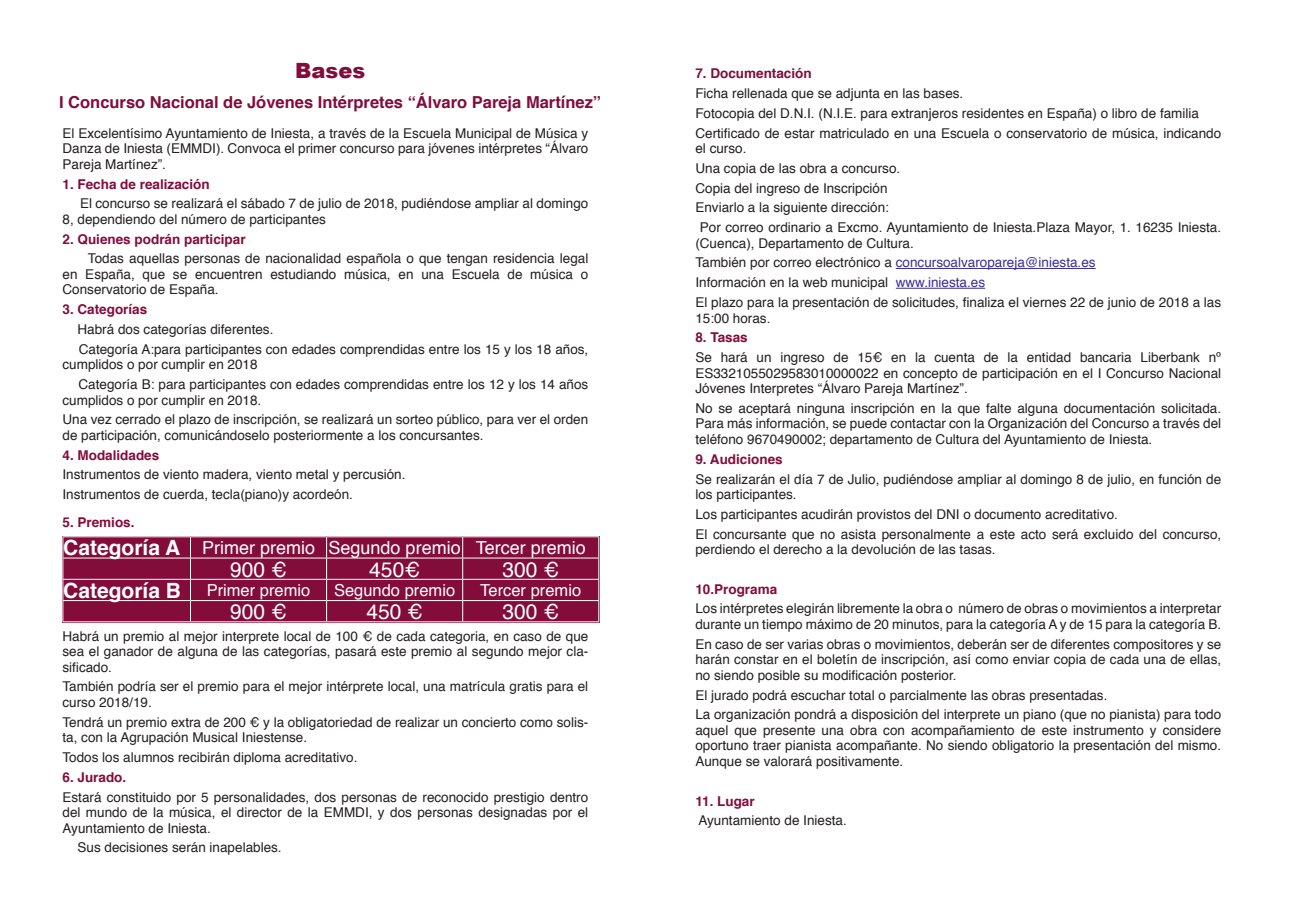
<style>
.page{position:relative;width:1293px;height:910px;background:#fff}
.page>*{position:absolute;margin:0;border:0;box-sizing:border-box;transform-origin:0 0}
.t1{font:21px "Helvetica";color:#fff}
.t2{font:900 21px "Arial";color:#830c3b}
.t3{font:18px "Helvetica";color:#fff}
.t4{font:700 16.5px "Helvetica";color:#830c3b}
.t5{font:16.5px "Helvetica";color:#fff}
.t6{font:13.5px/15.6px "Helvetica";color:#231f20}
.t7{font:700 13.5px "Helvetica";color:#830c3b}
.s1{font-weight:700;font-size:21px}
.s2{color:#392f92}
</style>
<div class="page">
<hr style="left:896px;top:268px;width:199px;height:1px;background:#392f92">
<hr style="left:896px;top:288px;width:89px;height:1px;background:#392f92">
<div style="left:63px;top:536px;width:537px;height:87px;background:#830c3b"></div>
<hr style="left:63px;top:536px;width:127px;height:1px;background:#fff">
<hr style="left:190px;top:536px;width:137px;height:1px;background:#fff">
<hr style="left:327px;top:536px;width:136px;height:1px;background:#fff">
<hr style="left:463px;top:536px;width:136px;height:1px;background:#fff">
<hr style="left:63px;top:558px;width:127px;height:1px;background:#fff">
<hr style="left:190px;top:558px;width:137px;height:1px;background:#fff">
<hr style="left:327px;top:558px;width:136px;height:1px;background:#fff">
<hr style="left:463px;top:558px;width:136px;height:1px;background:#fff">
<hr style="left:63px;top:579px;width:127px;height:1px;background:#fff">
<hr style="left:190px;top:579px;width:137px;height:1px;background:#fff">
<hr style="left:327px;top:579px;width:136px;height:1px;background:#fff">
<hr style="left:463px;top:579px;width:136px;height:1px;background:#fff">
<hr style="left:63px;top:600px;width:127px;height:1px;background:#fff">
<svg style="left:63px;top:537px;width:1px;height:84px"></svg>
<hr style="left:190px;top:600px;width:137px;height:1px;background:#fff">
<svg style="left:190px;top:537px;width:1px;height:84px"></svg>
<hr style="left:327px;top:600px;width:136px;height:1px;background:#fff">
<svg style="left:326px;top:537px;width:1px;height:84px"></svg>
<hr style="left:463px;top:600px;width:136px;height:1px;background:#fff">
<svg style="left:462px;top:537px;width:1px;height:84px"></svg>
<svg style="left:598px;top:537px;width:1px;height:84px"></svg>
<hr style="left:63px;top:621px;width:127px;height:1px;background:#fff">
<hr style="left:190px;top:621px;width:137px;height:1px;background:#fff">
<hr style="left:327px;top:621px;width:136px;height:1px;background:#fff">
<hr style="left:463px;top:621px;width:136px;height:1px;background:#fff">
<h1 class="t2" style="left:295px;top:55px;width:72px">Bases</h1>
<p class="t4" style="left:59px;top:89px;width:543px">I Concurso Nacional de Jóvenes Intérpretes “Álvaro Pareja Martínez”</p>
<p class="t6" style="left:63px;top:126px;width:527px;text-align:justify">El Excelentísimo Ayuntamiento de Iniesta, a través de la Escuela Municipal de Música y Danza de Iniesta (EMMDI). Convoca el primer concurso para jóvenes intérpretes “Álvaro Pareja Martínez”.</p>
<p class="t7" style="left:63px;top:173px;width:149px">1. Fecha de realización</p>
<p class="t6" style="left:63px;top:196px;width:527px;text-indent:17px">El concurso se realizará el sábado 7 de julio de 2018, pudiéndose ampliar al domingo<br>8, dependiendo del número de participantes</p>
<p class="t7" style="left:63px;top:228px;width:185px">2. Quienes podrán participar</p>
<p class="t6" style="left:63px;top:251px;width:527px;text-align:justify;text-indent:25px">Todas aquellas personas de nacionalidad española o que tengan residencia legal en España, que se encuentren estudiando música, en una Escuela de música o Conservatorio de España.</p>
<p class="t7" style="left:63px;top:299px;width:86px">3. Categorías</p>
<p class="t6" style="left:78px;top:320px;width:512px;line-height:19.8px">Habrá dos categorías diferentes.<br>Categoría A:para participantes con edades comprendidas entre los 15 y los 18 años,</p>
<p class="t6" style="left:78px;top:355px;width:511px;line-height:19.8px;text-indent:-16px">cumplidos o por cumplir en 2018<br>Categoría B: para participantes con edades comprendidas entre los 12 y los 14 años</p>
<p class="t6" style="left:63px;top:390px;width:527px;line-height:19.8px">cumplidos o por cumplir en 2018.<br>Una vez cerrado el plazo de inscripción, se realizará un sorteo público, para ver el orden</p>
<p class="t6" style="left:63px;top:428px;width:422px">de participación, comunicándoselo posteriormente a los concursantes.</p>
<p class="t7" style="left:63px;top:444px;width:98px">4. Modalidades</p>
<p class="t6" style="left:63px;top:465px;width:344px;line-height:19.8px">Instrumentos de viento madera, viento metal y percusión.<br>Instrumentos de cuerda, tecla(piano)y acordeón.</p>
<p class="t7" style="left:63px;top:511px;width:74px">5. Premios.</p>
<h2 class="t3" style="left:63px;top:534px;width:524px"><span class="s1">Categoría A</span> Primer premio Segundo premio Tercer premio</h2>
<h1 class="t1" style="left:230px;top:553px;width:58px">900 €</h1>
<h1 class="t1" style="left:369px;top:553px;width:52px">450€</h1>
<h1 class="t1" style="left:502px;top:553px;width:58px">300 €</h1>
<p class="t5" style="left:63px;top:578px;width:249px"><span class="s1">Categoría B</span> Primer premio</p>
<p class="t5" style="left:334px;top:578px;width:123px">Segundo premio</p>
<p class="t5" style="left:480px;top:578px;width:102px">Tercer premio</p>
<h1 class="t1" style="left:230px;top:595px;width:58px">900 €</h1>
<h1 class="t1" style="left:366px;top:595px;width:58px">450 €</h1>
<h1 class="t1" style="left:502px;top:595px;width:58px">300 €</h1>
<p class="t6" style="left:63px;top:628px;width:527px;text-align:justify">Habrá un premio al mejor interprete local de 100 € de cada categoria, en caso de que sea el ganador de alguna de las categorías, pasará este premio al segundo mejor cla&shy;sificado.</p>
<p class="t6" style="left:63px;top:679px;width:527px">También podría ser el premio para el mejor intérprete local, una matrícula gratis para el curso 2018/19.</p>
<p class="t6" style="left:63px;top:715px;width:527px">Tendrá un premio extra de 200 € y la obligatoriedad de realizar un concierto como solis&shy;ta, con la Agrupación Musical Iniestense.</p>
<p class="t6" style="left:63px;top:750px;width:296px">Todos los alumnos recibirán diploma acreditativo.</p>
<p class="t7" style="left:63px;top:766px;width:65px">6. Jurado.</p>
<p class="t6" style="left:63px;top:789px;width:527px;text-align:justify">Estará constituido por 5 personalidades, dos personas de reconocido prestigio dentro del mundo de la música, el director de la EMMDI, y dos personas designadas por el Ayuntamiento de Iniesta.</p>
<p class="t6" style="left:78px;top:840px;width:206px">Sus decisiones serán inapelables.</p>
<p class="t7" style="left:695px;top:63px;width:118px">7. Documentación</p>
<p class="t6" style="left:695px;top:84px;width:527px;line-height:19.8px">Ficha rellenada que se adjunta en las bases.<br>Fotocopia del D.N.I. (N.I.E. para extranjeros residentes en España) o libro de familia<br>Certificado de estar matriculado en una Escuela o conservatorio de música, indicando</p>
<p class="t6" style="left:695px;top:141px;width:53px">el curso.</p>
<p class="t6" style="left:695px;top:161px;width:206px">Una copia de las obra a concurso.</p>
<p class="t6" style="left:695px;top:180px;width:194px">Copia del ingreso de Inscripción</p>
<p class="t6" style="left:695px;top:200px;width:195px">Enviarlo a la siguiente dirección:</p>
<p class="t6" style="left:700px;top:220px;width:523px">Por correo ordinario a Excmo. Ayuntamiento de Iniesta.Plaza Mayor, 1. 16235 Iniesta.</p>
<p class="t6" style="left:695px;top:233px;width:527px;line-height:19.8px">(Cuenca), Departamento de Cultura.<br>También por correo electrónico a <span class="s2">concursoalvaropareja@iniesta.es<br></span>Información en la web municipal <span class="s2">www.iniesta.es<br></span>El plazo para la presentación de solicitudes, finaliza el viernes 22 de junio de 2018 a las</p>
<p class="t6" style="left:695px;top:310px;width:77px">15:00 horas.</p>
<p class="t7" style="left:695px;top:327px;width:54px">8. Tasas</p>
<p class="t6" style="left:695px;top:350px;width:527px;text-align:justify">Se hará un ingreso de 15€ en la cuenta de la entidad bancaria Liberbank nº ES3321055029583010000022 en concepto de participación en el I Concurso Nacional Jóvenes Interpretes “Álvaro Pareja Martínez”.</p>
<p class="t6" style="left:695px;top:401px;width:527px;text-align:justify">No se aceptará ninguna inscripción en la que falte alguna documentación solicitada.<br>Para más información, se puede contactar con la Organización del Concurso a través del teléfono 9670490002; departamento de Cultura del Ayuntamiento de Iniesta.</p>
<p class="t7" style="left:695px;top:448px;width:89px">9. Audiciones</p>
<p class="t6" style="left:695px;top:471px;width:527px">Se realizarán el día 7 de Julio, pudiéndose ampliar al domingo 8 de julio, en función de los participantes.</p>
<p class="t6" style="left:695px;top:505px;width:527px;line-height:19.8px">Los participantes acudirán provistos del DNI o documento acreditativo.<br>El concursante que no asista personalmente a este acto será excluido del concurso,</p>
<p class="t6" style="left:695px;top:542px;width:302px">perdiendo el derecho a la devolución de las tasas.</p>
<p class="t7" style="left:695px;top:578px;width:83px">10.Programa</p>
<p class="t6" style="left:695px;top:601px;width:527px">Los intérpretes elegirán libremente la obra o número de obras o movimientos a interpretar durante un tiempo máximo de 20 minutos, para la categoría A y de 15 para la categoría B.</p>
<p class="t6" style="left:695px;top:637px;width:527px;text-align:justify">En caso de ser varias obras o movimientos, deberán ser de diferentes compositores y se harán constar en el boletín de inscripción, así como enviar copia de cada una de ellas, no siendo posible su modificación posterior.</p>
<p class="t6" style="left:695px;top:685px;width:527px;line-height:19.8px">El jurado podrá escuchar total o parcialmente las obras presentadas.<br>La organización pondrá a disposición del interprete un piano (que no pianista) para todo</p>
<p class="t6" style="left:695px;top:723px;width:527px;text-align:justify">aquel que presente una obra con acompañamiento de este instrumento y considere oportuno traer pianista acompañante. No siendo obligatorio la presentación del mismo.<br>Aunque se valorará positivamente.</p>
<p class="t7" style="left:695px;top:790px;width:61px">11. Lugar</p>
<p class="t6" style="left:698px;top:813px;width:150px">Ayuntamiento de Iniesta.</p>
</div>
